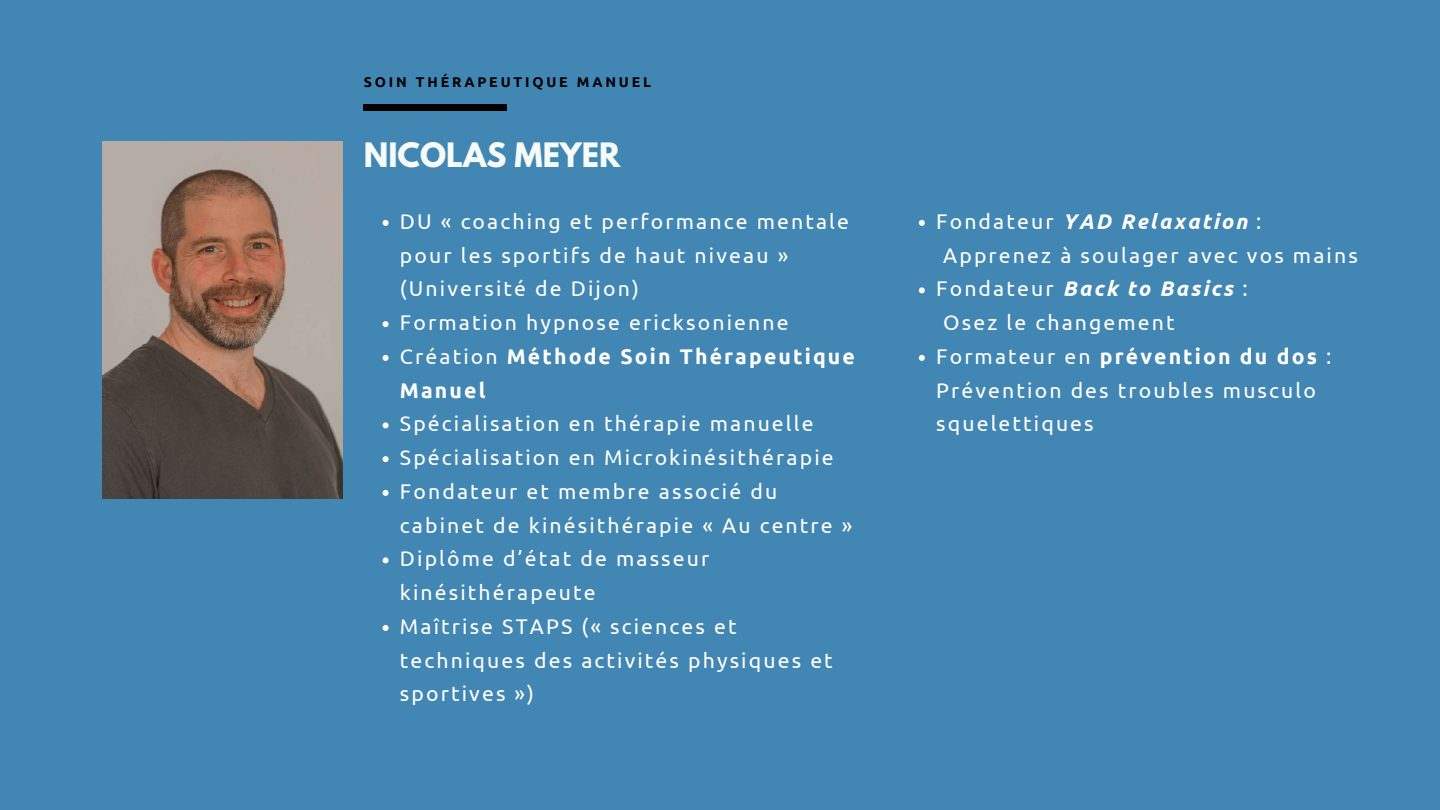
<style>
.page{position:relative;width:1440px;height:810px;background:#4286b4}
.page>*{position:absolute;margin:0;border:0;box-sizing:border-box;transform-origin:0 0}
.t1{font:700 29.8px "League Spartan";color:#f5fbf6}
.t2{font:21.2px/33.8px "Ubuntu";letter-spacing:.1em;color:#fff}
.t3{font:italic 700 21.2px "Ubuntu";letter-spacing:.1em;color:#fff}
.t4{font:700 21.2px "Ubuntu";letter-spacing:.1em;color:#fff}
.t5{font:700 14.1px "Ubuntu";letter-spacing:.2em;color:#000}
.s1{font-weight:700}
.s2{font-weight:400;font-style:normal}
.s3{font-weight:400}
</style>
<div class="page">
<div style="left:364px;top:105px;width:143px;height:5px;background:#000"></div>
<img style="left:103px;top:142px;width:240px;height:356px">
<svg style="left:383px;top:220px;width:6px;height:6px"></svg>
<svg style="left:383px;top:321px;width:6px;height:6px"></svg>
<svg style="left:383px;top:355px;width:6px;height:6px"></svg>
<svg style="left:383px;top:422px;width:6px;height:6px"></svg>
<svg style="left:383px;top:456px;width:6px;height:6px"></svg>
<svg style="left:383px;top:490px;width:6px;height:6px"></svg>
<svg style="left:383px;top:557px;width:6px;height:6px"></svg>
<svg style="left:383px;top:625px;width:6px;height:6px"></svg>
<svg style="left:919px;top:220px;width:6px;height:6px"></svg>
<svg style="left:919px;top:287px;width:6px;height:6px"></svg>
<svg style="left:919px;top:355px;width:6px;height:6px"></svg>
<p class="t5" style="left:364px;top:74px;width:289px">SOIN THÉRAPEUTIQUE MANUEL</p>
<h1 class="t1" style="left:364px;top:141px;width:258px">NICOLAS MEYER</h1>
<p class="t2" style="left:400px;top:204px;width:457px">DU « coaching et performance mentale pour les sportifs de haut niveau » (Université de Dijon)<br>Formation hypnose ericksonienne<br>Création <span class="s1">Méthode Soin Thérapeutique<br>Manuel</span></p>
<p class="t2" style="left:400px;top:407px;width:454px">Spécialisation en thérapie manuelle<br>Spécialisation en Microkinésithérapie<br>Fondateur et membre associé du cabinet de kinésithérapie « Au centre »<br>Diplôme d’état de masseur kinésithérapeute<br>Maîtrise STAPS (« sciences et techniques des activités physiques et sportives »)</p>
<p class="t3" style="left:936px;top:209px;width:327px"><span class="s2">Fondateur</span> YAD Relaxation <span class="s2">:</span></p>
<p class="t2" style="left:943px;top:238px;width:416px">Apprenez à soulager avec vos mains</p>
<p class="t3" style="left:936px;top:277px;width:313px"><span class="s2">Fondateur</span> Back to Basics <span class="s2">:</span></p>
<p class="t2" style="left:943px;top:305px;width:233px">Osez le changement</p>
<p class="t4" style="left:936px;top:344px;width:397px"><span class="s3">Formateur en</span> prévention du dos <span class="s3">:</span></p>
<p class="t2" style="left:936px;top:373px;width:381px">Prévention des troubles musculo</p>
<p class="t2" style="left:936px;top:407px;width:159px">squelettiques</p>
</div>
